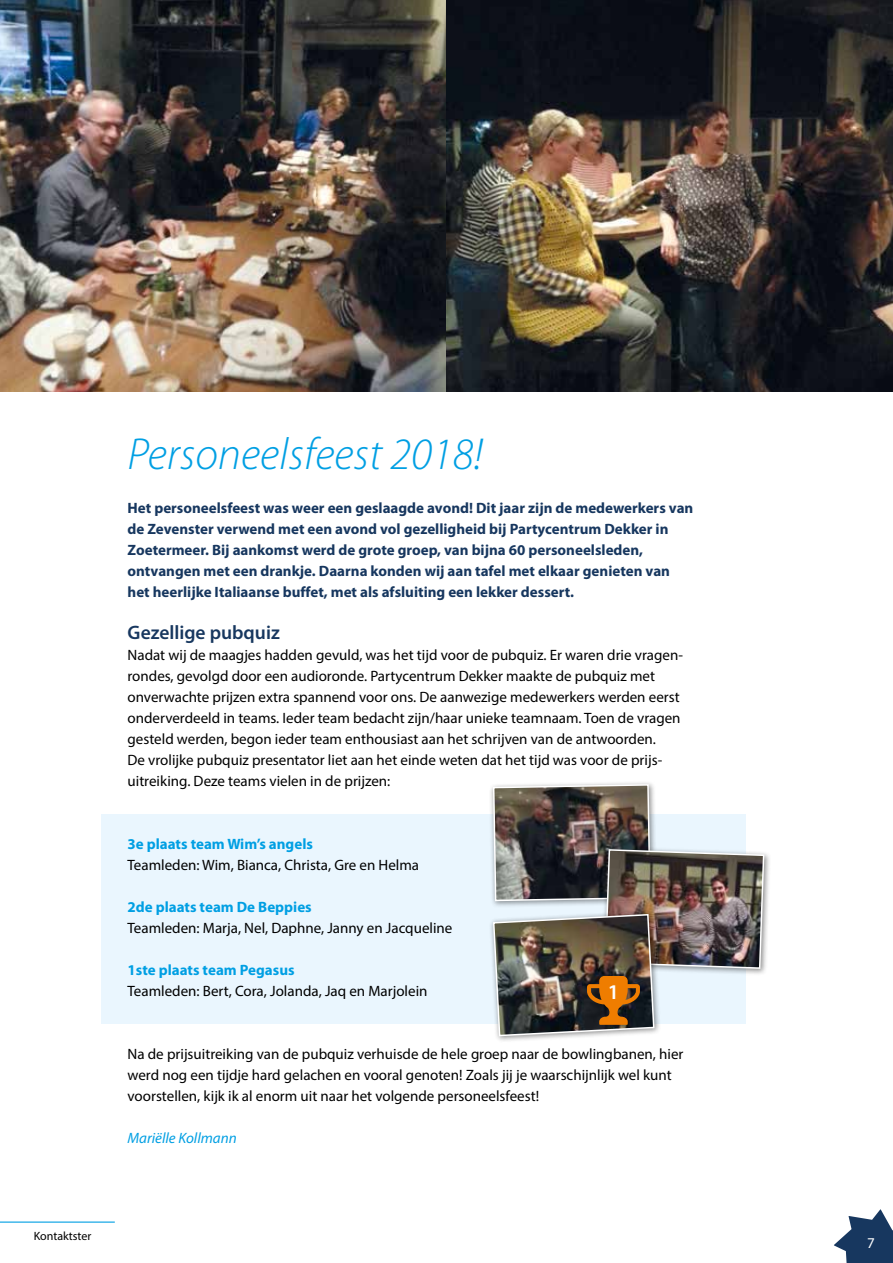
<style>
.page{position:relative;width:893px;height:1263px;background:#fff}
.page>*{position:absolute;margin:0;border:0;box-sizing:border-box;transform-origin:0 0}
.t1{font:italic 300 45px "Myriad Pro";color:#009fe3}
.t2{font:600 21px "Myriad Pro";color:#fff}
.t3{font:600 19.5px "Myriad Pro";color:#17375f}
.t4{font:15px/21px "Myriad Pro";color:#000}
.t5{font:700 15px/21px "Myriad Pro";color:#17375f}
.t6{font:700 15px "Myriad Pro";color:#009fe3}
.t7{font:italic 15px "Myriad Pro";color:#009fe3}
.t8{font:15px "Myriad Pro";color:#fff}
.t9{font:12px "Myriad Pro";color:#000}
</style>
<div class="page">
<svg style="left:834px;top:1209px;width:59px;height:54px"></svg>
<hr style="left:0;top:1221px;width:115px;height:2px;background:#009fe3">
<div style="left:101px;top:814px;width:645px;height:209px;background:#eaf6fe"></div>
<img style="left:0;top:0;width:446px;height:392px">
<img style="left:446px;top:0;width:447px;height:392px">
<div style="left:489px;top:780px;width:169px;height:128px;background:#000;opacity:.45"></div>
<div style="left:601px;top:845px;width:170px;height:130px;background:#000;opacity:.45"></div>
<div style="left:489px;top:910px;width:172px;height:133px;background:#000;opacity:.45"></div>
<img style="left:492px;top:783px;width:273px;height:254px">
<p class="t9" style="left:34px;top:1228px;width:59px">Kontaktster</p>
<h1 class="t1" style="left:128px;top:430px;width:357px">Personeelsfeest 2018!</h1>
<p class="t5" style="left:128px;top:498px;width:567px">Het personeelsfeest was weer een geslaagde avond! Dit jaar zijn de medewerkers van de Zevenster verwend met een avond vol gezelligheid bij Partycentrum Dekker in Zoetermeer. Bij aankomst werd de grote groep, van bijna 60 personeelsleden, ontvangen met een drankje. Daarna konden wij aan tafel met elkaar genieten van het heerlijke Italiaanse buffet, met als afsluiting een lekker dessert.</p>
<h3 class="t3" style="left:128px;top:622px;width:154px">Gezellige pubquiz</h3>
<p class="t4" style="left:128px;top:644px;width:557px">Nadat wij de maagjes hadden gevuld, was het tijd voor de pubquiz. Er waren drie vragen&shy;rondes, gevolgd door een audioronde. Partycentrum Dekker maakte de pubquiz met onverwachte prijzen extra spannend voor ons. De aanwezige medewerkers werden eerst onderverdeeld in teams. Ieder team bedacht zijn/haar unieke teamnaam. Toen de vragen gesteld werden, begon ieder team enthousiast aan het schrijven van de antwoorden.<br>De vrolijke pubquiz presentator liet aan het einde weten dat het tijd was voor de prijs&shy;uitreiking. Deze teams vielen in de prijzen:</p>
<p class="t6" style="left:128px;top:836px;width:187px">3e plaats team Wim’s angels</p>
<p class="t4" style="left:128px;top:854px;width:293px">Teamleden: Wim, Bianca, Christa, Gre en Helma</p>
<p class="t6" style="left:128px;top:899px;width:186px">2de plaats team De Beppies</p>
<p class="t4" style="left:128px;top:917px;width:326px">Teamleden: Marja, Nel, Daphne, Janny en Jacqueline</p>
<p class="t6" style="left:128px;top:962px;width:169px">1ste plaats team Pegasus</p>
<p class="t4" style="left:128px;top:980px;width:301px">Teamleden: Bert, Cora, Jolanda, Jaq en Marjolein</p>
<h2 class="t2" style="left:608px;top:980px;width:13px">1</h2>
<p class="t4" style="left:128px;top:1043px;width:557px">Na de prijsuitreiking van de pubquiz verhuisde de hele groep naar de bowlingbanen, hier werd nog een tijdje hard gelachen en vooral genoten! Zoals jij je waarschijnlijk wel kunt voorstellen, kijk ik al enorm uit naar het volgende personeelsfeest!</p>
<p class="t7" style="left:128px;top:1130px;width:111px">Mariëlle Kollmann</p>
<p class="t8" style="left:867px;top:1234px;width:9px">7</p>
</div>
